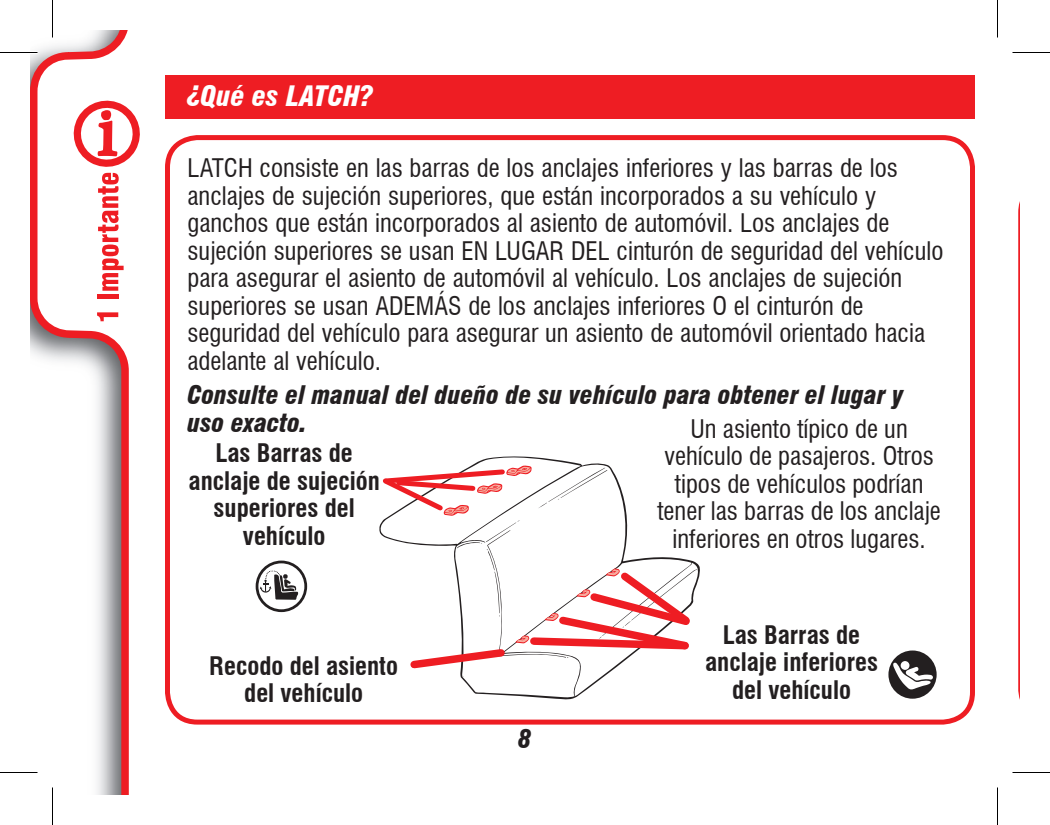
<style>
.page{position:relative;width:1050px;height:825px;background:#fff}
.page>*{position:absolute;margin:0;border:0;box-sizing:border-box;transform-origin:0 0}
.t1{font:italic 900 condensed 27.5px "Swiss 721 BT";color:#fff}
.Warning_Text{font:condensed 25px/27.5px "Swiss 721 BT";color:#231f20}
.t2{font:700 condensed 25px/27.5px "Swiss 721 BT";color:#231f20;text-align:center}
.t3{font:italic 900 condensed 25px/27.5px "Swiss 721 BT";color:#231f20}
</style>
<div class="page">
<svg style="left:30px;top:30px;width:99px;height:765px"></svg>
<svg style="left:97px;top:312px;width:21px;height:9px"></svg>
<div style="left:97px;top:294px;width:21px;height:5px;background:#ee1d23"></div>
<svg style="left:69px;top:96px;width:71px;height:195px"></svg>
<svg style="left:1018px;top:201px;width:2px;height:499px"></svg>
<hr style="left:1020px;top:75px;width:1px;height:35px;background:#ee1d23">
<svg style="left:460px;top:564px;width:239px;height:133px"></svg>
<svg style="left:260px;top:570px;width:38px;height:30px"></svg>
<div style="left:256px;top:561px;width:51px;height:51px;border:3px solid #231f20;border-radius:50%"></div>
<div style="left:888px;top:651px;width:49px;height:48px;background:#231f20;border-radius:50%"></div>
<svg style="left:892px;top:662px;width:41px;height:28px"></svg>
<div style="left:901px;top:661px;width:8px;height:9px;background:#fff;border-radius:50%"></div>
<svg style="left:379px;top:456px;width:319px;height:217px"></svg>
<div style="left:165px;top:75px;width:810px;height:44px;background:#ee1d23"></div>
<div style="left:165px;top:135px;width:810px;height:590px;border:5px solid #ee1d23;border-radius:30px"></div>
<hr style="left:0;top:51px;width:38px;height:3px;background:#fff">
<hr style="left:0;top:771px;width:38px;height:3px;background:#fff">
<hr style="left:51px;top:0;width:3px;height:38px;background:#fff">
<hr style="left:51px;top:788px;width:3px;height:37px;background:#fff">
<hr style="left:0;top:52px;width:38px;height:1px;background:#000">
<hr style="left:1012px;top:52px;width:38px;height:1px;background:#000">
<hr style="left:0;top:772px;width:38px;height:1px;background:#000">
<hr style="left:1012px;top:772px;width:38px;height:1px;background:#000">
<hr style="left:52px;top:0;width:1px;height:38px;background:#000">
<hr style="left:52px;top:788px;width:1px;height:37px;background:#000">
<hr style="left:997px;top:0;width:1px;height:38px;background:#000">
<hr style="left:997px;top:788px;width:1px;height:37px;background:#000">
<p class="t1" style="left:188px;top:79px;width:187px">¿Qué es LATCH?</p>
<p class="Warning_Text" style="left:188px;top:154px;width:757px">LATCH consiste en las barras de los anclajes inferiores y las barras de los anclajes de sujeción superiores, que están incorporados a su vehículo y ganchos que están incorporados al asiento de automóvil. Los anclajes de sujeción superiores se usan EN LUGAR DEL cinturón de seguridad del vehículo para asegurar el asiento de automóvil al vehículo. Los anclajes de sujeción superiores se usan ADEMÁS de los anclajes inferiores O el cinturón de seguridad del vehículo para asegurar un asiento de automóvil orientado hacia adelante al vehículo.</p>
<p class="t3" style="left:188px;top:382px;width:718px">Consulte el manual del dueño de su vehículo para obtener el lugar y uso exacto.</p>
<p class="Warning_Text" style="left:657px;top:415px;width:285px;text-align:center">Un asiento típico de un vehículo de pasajeros. Otros tipos de vehículos podrían tener las barras de los anclaje inferiores en otros lugares.</p>
<p class="t2" style="left:189px;top:440px;width:193px">Las Barras de anclaje de sujeción superiores del vehículo</p>
<p class="t2" style="left:209px;top:652px;width:190px">Recodo del asiento del vehículo</p>
<p class="t3" style="left:518px;top:725px;width:15px">8</p>
<p class="t2" style="left:705px;top:621px;width:174px">Las Barras de anclaje inferiores del vehículo</p>
</div>
